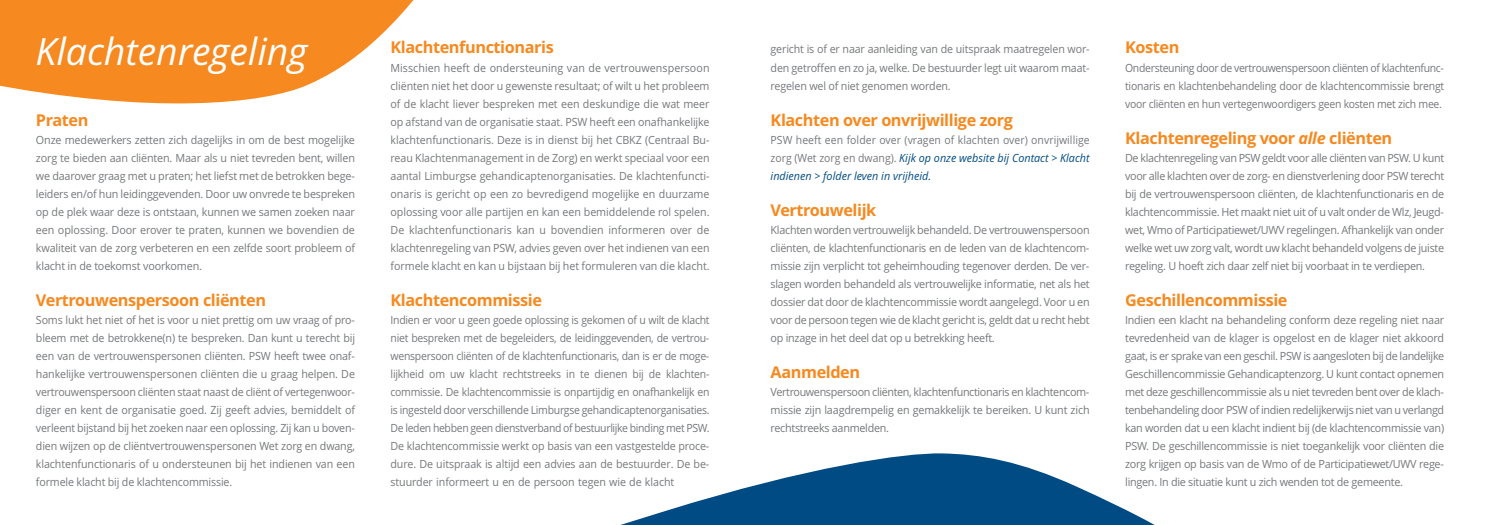
<style>
.page{position:relative;width:1489px;height:525px;background:#fff}
.page>*{position:absolute;margin:0;border:0;box-sizing:border-box;transform-origin:0 0}
.t1{font:italic 37.5px "Open Sans";color:#fff}
.t2{font:700 16.25px "Open Sans";letter-spacing:-.025em;color:#f6891f}
.t3{font:11.25px/18px "Open Sans";letter-spacing:-.015em;color:#76787b;text-align:justify;scale:.96 1}
.t4{font:11.25px/18px "Open Sans";letter-spacing:-.015em;color:#76787b;text-align:justify;scale:.95 1}
.t5{font:11.25px/18px "Open Sans";letter-spacing:-.015em;color:#76787b;text-align:justify;scale:.93 1}
.s1{font-style:italic;color:#004b84}
.s2{font-style:italic}
</style>
<div class="page">
<svg style="left:0;top:0;width:414px;height:104px;fill:#f6891f"></svg>
<svg style="left:624px;top:453px;width:529px;height:71px;fill:#004b84"></svg>
<h1 class="t1" style="left:35px;top:30px;width:273px">Klachtenregeling</h1>
<h2 class="t2" style="left:36px;top:110px;width:54px">Praten</h2>
<p class="t3" style="left:36px;top:131px;width:334px">Onze medewerkers zetten zich dagelijks in om de best mogelijke zorg te bieden aan cliënten. Maar als u niet tevreden bent, willen we daarover graag met u praten; het liefst met de betrokken bege&shy;leiders en/of hun leidinggevenden. Door uw onvrede te bespreken op de plek waar deze is ontstaan, kunnen we samen zoeken naar een oplossing. Door erover te praten, kunnen we bovendien de kwaliteit van de zorg verbeteren en een zelfde soort probleem of klacht in de toekomst voorkomen.</p>
<h2 class="t2" style="left:36px;top:290px;width:232px">Vertrouwenspersoon cliënten</h2>
<p class="t4" style="left:36px;top:311px;width:337px">Soms lukt het niet of het is voor u niet prettig om uw vraag of pro&shy;bleem met de betrokkene(n) te bespreken. Dan kunt u terecht bij een van de vertrouwenspersonen cliënten. PSW heeft twee onaf&shy;hankelijke vertrouwenspersonen cliënten die u graag helpen. De vertrouwenspersoon cliënten staat naast de cliënt of vertegenwoor&shy;diger en kent de organisatie goed. Zij geeft advies, bemiddelt of verleent bijstand bij het zoeken naar een oplossing. Zij kan u boven&shy;dien wijzen op de cliëntvertrouwenspersonen Wet zorg en dwang, klachtenfunctionaris of u ondersteunen bij het indienen van een formele klacht bij de klachtencommissie.</p>
<h2 class="t2" style="left:390px;top:38px;width:165px">Klachtenfunctionaris</h2>
<p class="t4" style="left:390px;top:59px;width:337px">Misschien heeft de ondersteuning van de vertrouwenspersoon cliënten niet het door u gewenste resultaat; of wilt u het probleem of de klacht liever bespreken met een deskundige die wat meer op afstand van de organisatie staat. PSW heeft een onafhankelijke klachtenfunctionaris. Deze is in dienst bij het CBKZ (Centraal Bu&shy;reau Klachtenmanagement in de Zorg) en werkt speciaal voor een aantal Limburgse gehandicaptenorganisaties. De klachtenfuncti&shy;onaris is gericht op een zo bevredigend mogelijke en duurzame oplossing voor alle partijen en kan een bemiddelende rol spelen.<br>De klachtenfunctionaris kan u bovendien informeren over de klachtenregeling van PSW, advies geven over het indienen van een formele klacht en kan u bijstaan bij het formuleren van die klacht.</p>
<h2 class="t2" style="left:390px;top:290px;width:153px">Klachtencommissie</h2>
<p class="t5" style="left:390px;top:311px;width:344px">Indien er voor u geen goede oplossing is gekomen of u wilt de klacht niet bespreken met de begeleiders, de leidinggevenden, de vertrou&shy;wenspersoon cliënten of de klachtenfunctionaris, dan is er de moge&shy;lijkheid om uw klacht rechtstreeks in te dienen bij de klachten&shy;commissie. De klachtencommissie is onpartijdig en onafhankelijk en is ingesteld door verschillende Limburgse gehandicaptenorganisaties.<br>De leden hebben geen dienstverband of bestuurlijke binding met PSW.<br>De klachtencommissie werkt op basis van een vastgestelde proce&shy;dure. De uitspraak is altijd een advies aan de bestuurder. De be&shy;stuurder informeert u en de persoon tegen wie de klacht</p>
<p class="t4" style="left:770px;top:41px;width:337px">gericht is of er naar aanleiding van de uitspraak maatregelen wor&shy;den getroffen en zo ja, welke. De bestuurder legt uit waarom maat&shy;regelen wel of niet genomen worden.</p>
<h2 class="t2" style="left:770px;top:110px;width:244px">Klachten over onvrijwillige zorg</h2>
<p class="t5" style="left:770px;top:131px;width:344px">PSW heeft een folder over (vragen of klachten over) onvrijwillige zorg (Wet zorg en dwang). <span class="s1">Kijk op onze website bij Contact &gt; Klacht indienen &gt; folder leven in vrijheid.</span></p>
<h2 class="t2" style="left:770px;top:200px;width:107px">Vertrouwelijk</h2>
<p class="t3" style="left:770px;top:221px;width:334px">Klachten worden vertrouwelijk behandeld. De vertrouwenspersoon cliënten, de klachtenfunctionaris en de leden van de klachtencom&shy;missie zijn verplicht tot geheimhouding tegenover derden. De ver&shy;slagen worden behandeld als vertrouwelijke informatie, net als het dossier dat door de klachtencommissie wordt aangelegd. Voor u en voor de persoon tegen wie de klacht gericht is, geldt dat u recht hebt op inzage in het deel dat op u betrekking heeft.</p>
<h2 class="t2" style="left:770px;top:362px;width:91px">Aanmelden</h2>
<p class="t3" style="left:770px;top:383px;width:334px">Vertrouwenspersoon cliënten, klachtenfunctionaris en klachtencom&shy;missie zijn laagdrempelig en gemakkelijk te bereiken. U kunt zich rechtstreeks aanmelden.</p>
<h2 class="t2" style="left:1125px;top:38px;width:56px">Kosten</h2>
<p class="t5" style="left:1125px;top:59px;width:344px">Ondersteuning door de vertrouwenspersoon cliënten of klachtenfunc&shy;tionaris en klachtenbehandeling door de klachtencommissie brengt voor cliënten en hun vertegenwoordigers geen kosten met zich mee.</p>
<h2 class="t2" style="left:1125px;top:128px;width:268px">Klachtenregeling voor <span class="s2">alle</span> cliënten</h2>
<p class="t3" style="left:1125px;top:149px;width:334px">De klachtenregeling van PSW geldt voor alle cliënten van PSW. U kunt voor alle klachten over de zorg- en dienstverlening door PSW terecht bij de vertrouwenspersoon cliënten, de klachtenfunctionaris en de klachtencommissie. Het maakt niet uit of u valt onder de Wlz, Jeugd&shy;wet, Wmo of Participatiewet/UWV regelingen. Afhankelijk van onder welke wet uw zorg valt, wordt uw klacht behandeld volgens de juiste regeling. U hoeft zich daar zelf niet bij voorbaat in te verdiepen.</p>
<h2 class="t2" style="left:1125px;top:290px;width:164px">Geschillencommissie</h2>
<p class="t3" style="left:1125px;top:311px;width:334px">Indien een klacht na behandeling conform deze regeling niet naar tevredenheid van de klager is opgelost en de klager niet akkoord gaat, is er sprake van een geschil. PSW is aangesloten bij de landelijke Geschillencommissie Gehandicaptenzorg. U kunt contact opnemen met deze geschillencommissie als u niet tevreden bent over de klach&shy;tenbehandeling door PSW of indien redelijkerwijs niet van u verlangd kan worden dat u een klacht indient bij (de klachtencommissie van)<br>PSW. De geschillencommissie is niet toegankelijk voor cliënten die zorg krijgen op basis van de Wmo of de Participatiewet/UWV rege&shy;lingen. In die situatie kunt u zich wenden tot de gemeente.</p>
</div>
